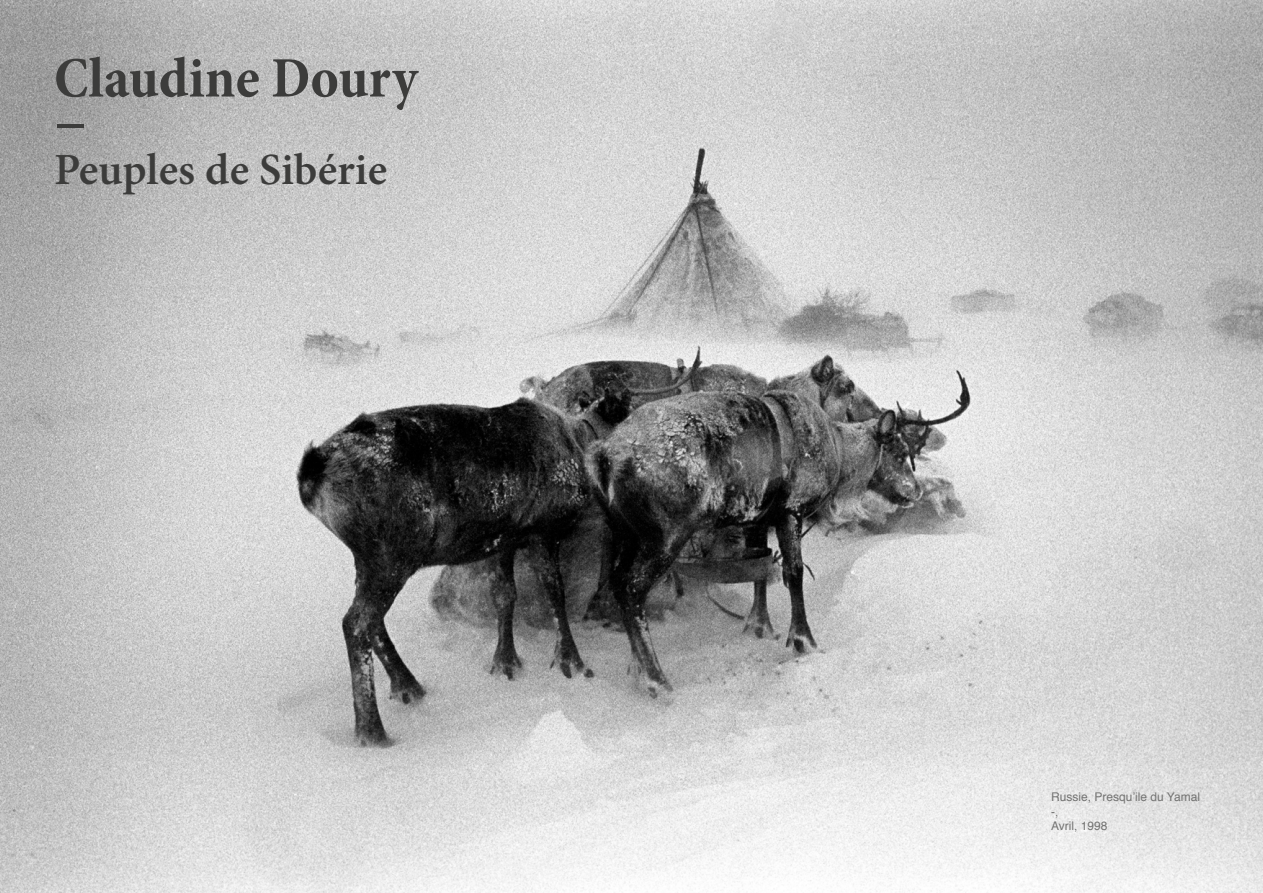
<style>
.page{position:relative;width:1263px;height:893px;background:#fff}
.page>*{position:absolute;margin:0;border:0;box-sizing:border-box;transform-origin:0 0}
.t1{font:62.4px "Minion Pro";color:#3c3c3b}
.t2{font:700 condensed 57.9px "Minion Pro";color:#3c3c3b}
.t3{font:600 44.55px "Minion Pro";color:#3c3c3b}
.t4{font:12px/14.4px "Helvetica";color:#727271}
</style>
<div class="page">
<img style="left:0;top:0;width:1263px;height:893px">
<h2 class="t2" style="left:54px;top:38px;width:365px">Claudine Doury</h2>
<h1 class="t1" style="left:54px;top:78px;width:34px">–</h1>
<h3 class="t3" style="left:54px;top:138px;width:335px">Peuples de Sibérie</h3>
<p class="t4" style="left:1051px;top:791px;width:150px">Russie, Presqu’ile du Yamal -,<br>Avril, 1998</p>
</div>
